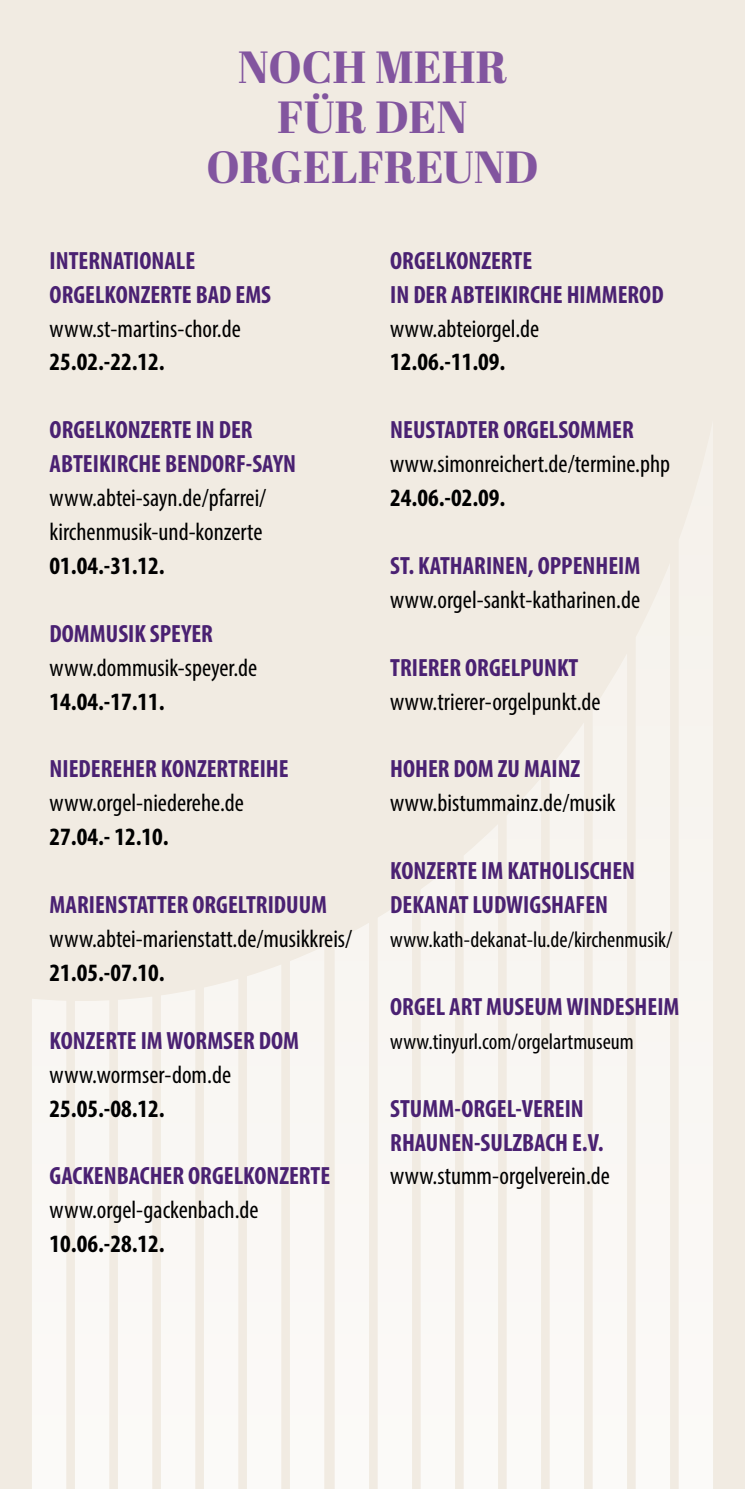
<style>
.page{position:relative;width:745px;height:1489px;background:#fff}
.page>*{position:absolute;margin:0;border:0;box-sizing:border-box;transform-origin:0 0}
.t1{font:800 45px/50px "Abril Display";color:#82559f;text-align:center}
.t2{font:700 condensed 25px/34px "Myriad Pro";color:#4a2172}
.t3{font:condensed 25px/34px "Myriad Pro";color:#000}
.t4{font:700 condensed 25px "Myriad Pro";color:#000}
.t5{font:condensed 22.5px "Myriad Pro";color:#000}
</style>
<div class="page">
<div style="left:0;top:0;width:744px;height:1488px;background:#f1ebe2"></div>
<div style="left:32px;top:999px;width:34px;height:489px;background:#faf8f5"></div>
<div style="left:75px;top:1001px;width:34px;height:487px;background:#faf8f5"></div>
<div style="left:118px;top:997px;width:34px;height:491px;background:#faf8f5"></div>
<div style="left:161px;top:990px;width:34px;height:498px;background:#faf8f5"></div>
<div style="left:204px;top:979px;width:34px;height:509px;background:#faf8f5"></div>
<div style="left:247px;top:965px;width:34px;height:523px;background:#faf8f5"></div>
<div style="left:290px;top:947px;width:34px;height:541px;background:#faf8f5"></div>
<div style="left:335px;top:923px;width:34px;height:565px;background:#faf8f5"></div>
<div style="left:378px;top:896px;width:34px;height:592px;background:#faf8f4"></div>
<div style="left:421px;top:864px;width:34px;height:624px;background:#faf7f4"></div>
<div style="left:464px;top:826px;width:33px;height:662px;background:#f9f7f4"></div>
<div style="left:507px;top:780px;width:33px;height:708px;background:#f9f7f4"></div>
<div style="left:550px;top:725px;width:33px;height:763px;background:#f9f7f3"></div>
<div style="left:593px;top:657px;width:33px;height:831px;background:#f9f7f3"></div>
<div style="left:636px;top:568px;width:33px;height:920px;background:#f9f6f2"></div>
<div style="left:679px;top:555px;width:33px;height:933px;background:#f9f6f2"></div>
<h1 class="t1" style="left:206px;top:45px;width:333px">NOCH MEHR<br>FÜR DEN<br>ORGELFREUND</h1>
<p class="t2" style="left:50px;top:243px;width:223px">INTERNATIONALE<br>ORGELKONZERTE BAD EMS</p>
<p class="t3" style="left:50px;top:311px;width:192px">www.st-martins-chor.de</p>
<p class="t4" style="left:50px;top:346px;width:116px">25.02.-22.12.</p>
<p class="t2" style="left:50px;top:412px;width:248px">ORGELKONZERTE IN DER<br>ABTEIKIRCHE BENDORF-SAYN</p>
<p class="t3" style="left:50px;top:480px;width:218px">www.abtei-sayn.de/pfarrei/ kirchenmusik-und-konzerte</p>
<p class="t4" style="left:50px;top:550px;width:116px">01.04.-31.12.</p>
<p class="t2" style="left:50px;top:616px;width:165px">DOMMUSIK SPEYER</p>
<p class="t3" style="left:50px;top:650px;width:209px">www.dommusik-speyer.de</p>
<p class="t4" style="left:50px;top:685px;width:116px">14.04.-17.11.</p>
<p class="t2" style="left:50px;top:751px;width:240px">NIEDEREHER KONZERTREIHE</p>
<p class="t3" style="left:50px;top:785px;width:196px">www.orgel-niederehe.de</p>
<p class="t4" style="left:50px;top:821px;width:120px">27.04.- 12.10.</p>
<p class="t2" style="left:50px;top:887px;width:279px">MARIENSTATTER ORGELTRIDUUM</p>
<p class="t3" style="left:50px;top:921px;width:304px">www.abtei-marienstatt.de/musikkreis/</p>
<p class="t4" style="left:50px;top:957px;width:116px">21.05.-07.10.</p>
<p class="t2" style="left:50px;top:1022px;width:251px">KONZERTE IM WORMSER DOM</p>
<p class="t3" style="left:50px;top:1057px;width:183px">www.wormser-dom.de</p>
<p class="t4" style="left:50px;top:1092px;width:116px">25.05.-08.12.</p>
<p class="t2" style="left:50px;top:1158px;width:282px">GACKENBACHER ORGELKONZERTE</p>
<p class="t3" style="left:50px;top:1192px;width:210px">www.orgel-gackenbach.de</p>
<p class="t4" style="left:50px;top:1228px;width:116px">10.06.-28.12.</p>
<p class="t2" style="left:390px;top:243px;width:275px">ORGELKONZERTE<br>IN DER ABTEIKIRCHE HIMMEROD</p>
<p class="t3" style="left:390px;top:311px;width:150px">www.abteiorgel.de</p>
<p class="t4" style="left:390px;top:346px;width:116px">12.06.-11.09.</p>
<p class="t2" style="left:390px;top:412px;width:245px">NEUSTADTER ORGELSOMMER</p>
<p class="t3" style="left:390px;top:446px;width:281px">www.simonreichert.de/termine.php</p>
<p class="t4" style="left:390px;top:482px;width:116px">24.06.-02.09.</p>
<p class="t2" style="left:390px;top:548px;width:251px">ST. KATHARINEN, OPPENHEIM</p>
<p class="t3" style="left:390px;top:582px;width:251px">www.orgel-sankt-katharinen.de</p>
<p class="t2" style="left:390px;top:650px;width:189px">TRIERER ORGELPUNKT</p>
<p class="t3" style="left:390px;top:684px;width:212px">www.trierer-orgelpunkt.de</p>
<p class="t2" style="left:390px;top:751px;width:191px">HOHER DOM ZU MAINZ</p>
<p class="t3" style="left:390px;top:785px;width:227px">www.bistummainz.de/musik</p>
<p class="t2" style="left:390px;top:853px;width:246px">KONZERTE IM KATHOLISCHEN<br>DEKANAT LUDWIGSHAFEN</p>
<p class="t5" style="left:390px;top:926px;width:283px">www.kath-dekanat-lu.de/kirchenmusik/</p>
<p class="t2" style="left:390px;top:989px;width:290px">ORGEL ART MUSEUM WINDESHEIM</p>
<p class="t5" style="left:390px;top:1027px;width:245px">www.tinyurl.com/orgelartmuseum</p>
<p class="t2" style="left:390px;top:1090px;width:215px">STUMM-ORGEL-VEREIN<br>RHAUNEN-SULZBACH E.V.</p>
<p class="t3" style="left:390px;top:1158px;width:221px">www.stumm-orgelverein.de</p>
</div>
